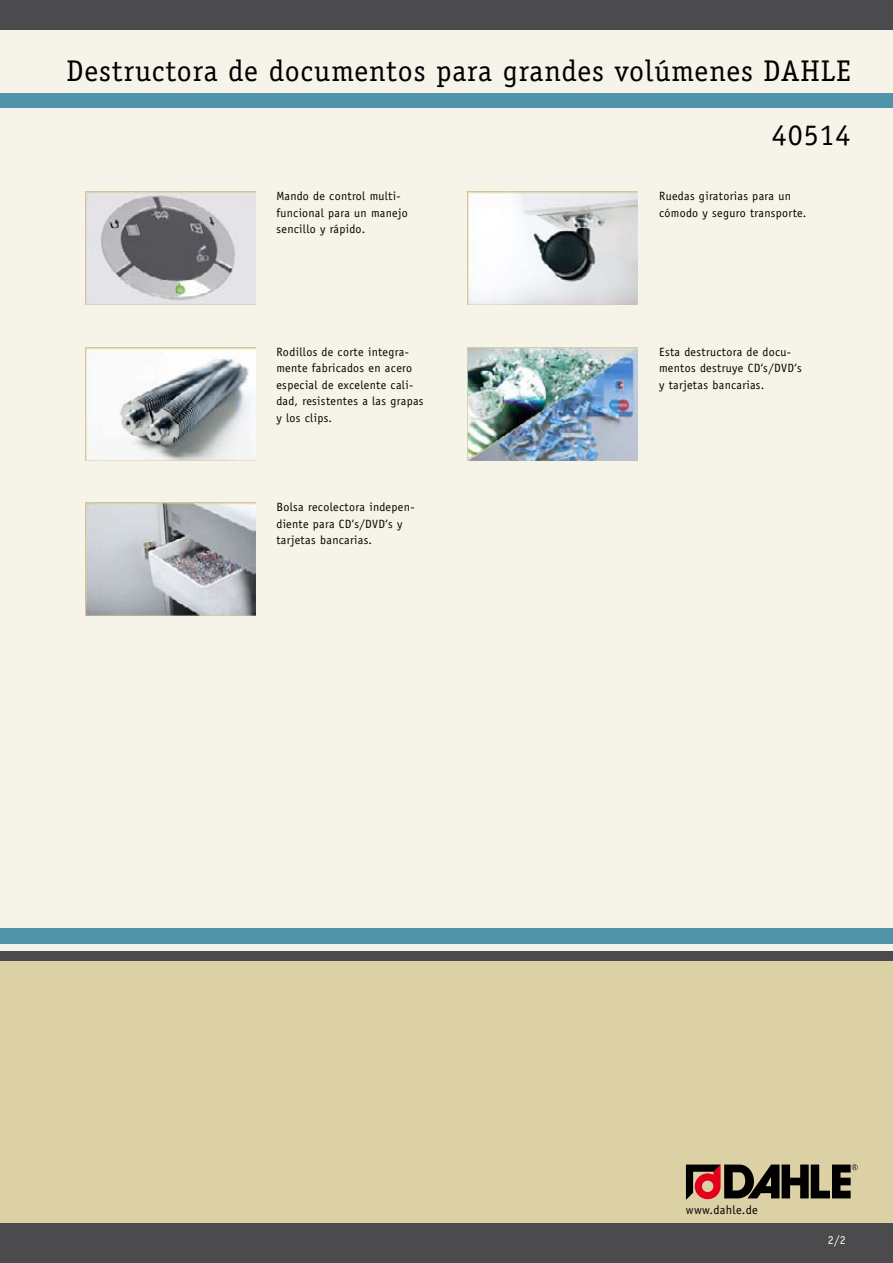
<style>
.page{position:relative;width:893px;height:1263px;background:#f6f3e8}
.page>*{position:absolute;margin:0;border:0;box-sizing:border-box;transform-origin:0 0}
.t1{font:30px "Officina Serif Std";letter-spacing:.03em;color:#000}
.t2{font:12.3px "Officina Sans Std";letter-spacing:.03em;color:#000}
.t3{font:12px/16.5px "Officina Sans Std";letter-spacing:.03em;color:#000}
.t4{font:12px "Officina Sans Std";color:#fff}
</style>
<div class="page">
<div style="left:0;top:0;width:893px;height:30px;background:#4b4b4d"></div>
<div style="left:0;top:956px;width:893px;height:282px;background:#dbd1a5"></div>
<div style="left:0;top:1224px;width:893px;height:39px;background:#4b4b4d"></div>
<div style="left:0;top:928px;width:893px;height:15px;background:#5193a9"></div>
<div style="left:0;top:951px;width:893px;height:9px;background:#4b4b4d"></div>
<svg style="left:686px;top:1164px;width:172px;height:36px"></svg>
<div style="left:0;top:94px;width:893px;height:14px;background:#5193a9"></div>
<img style="left:85px;top:191px;width:170px;height:113px">
<img style="left:468px;top:191px;width:170px;height:113px">
<img style="left:85px;top:347px;width:170px;height:113px">
<img style="left:468px;top:347px;width:170px;height:113px">
<img style="left:85px;top:503px;width:170px;height:113px">
<h1 class="t1" style="left:66px;top:53px;width:786px">Destructora de documentos para grandes volúmenes DAHLE</h1>
<h1 class="t1" style="left:772px;top:117px;width:80px">40514</h1>
<p class="t3" style="left:276px;top:188px;width:133px">Mando de control multi&shy;funcional para un manejo sencillo y rápido.</p>
<p class="t3" style="left:659px;top:188px;width:149px">Ruedas giratorias para un cómodo y seguro transporte.</p>
<p class="t3" style="left:276px;top:343px;width:149px">Rodillos de corte integra&shy;mente fabricados en acero especial de excelente cali&shy;dad, resistentes a las grapas y los clips.</p>
<p class="t3" style="left:659px;top:343px;width:144px">Esta destructora de docu&shy;mentos destruye CD‘s/DVD‘s y tarjetas bancarias.</p>
<p class="t3" style="left:276px;top:499px;width:140px">Bolsa recolectora indepen&shy;diente para CD‘s/DVD‘s y tarjetas bancarias.</p>
<p class="t2" style="left:686px;top:1203px;width:73px">www.dahle.de</p>
<p class="t4" style="left:828px;top:1233px;width:20px">2/2</p>
</div>
